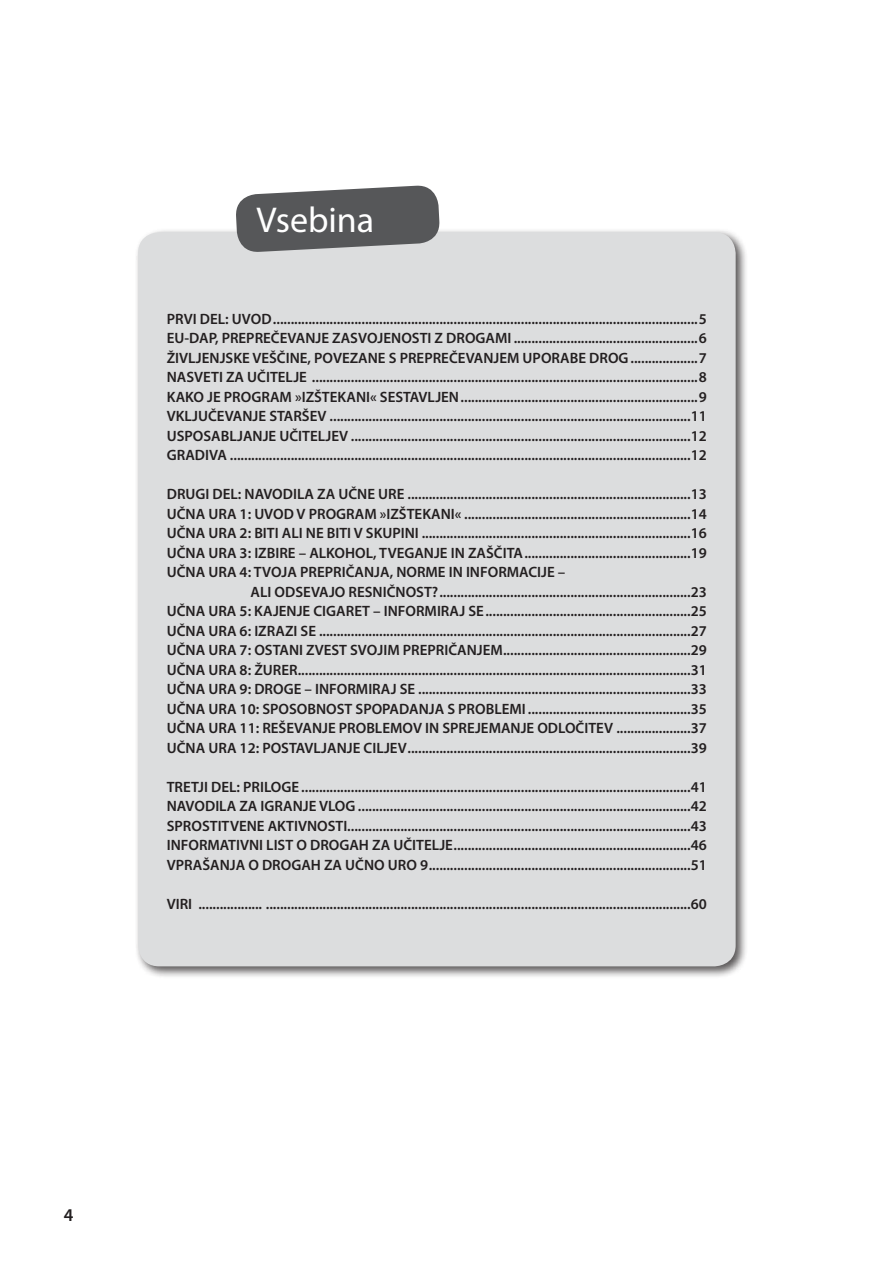
<style>
.page{position:relative;width:893px;height:1263px;background:#fff}
.page>*{position:absolute;margin:0;border:0;box-sizing:border-box;transform-origin:0 0}
.t1{font:36px "Myriad Pro";color:#fff}
.t2{font:600 18px "Myriad Pro";color:#231f20}
.t3{font:600 15px/19.5px "Myriad Pro";color:#231f20;text-align:justify}
</style>
<div class="page">
<div style="left:134px;top:228px;width:614px;height:751px;background:#231f20;opacity:.75"></div>
<div style="left:138px;top:232px;width:598px;height:734px;background:#dcddde;border-radius:21px"></div>
<svg style="left:235px;top:185px;width:205px;height:67px"></svg>
<h1 class="t1" style="left:257px;top:198px;width:119px">Vsebina</h1>
<p class="t3" style="left:167px;top:309px;width:542px">PRVI DEL: UVOD........................................................................................................................5<br>EU-DAP, PREPREČEVANJE ZASVOJENOSTI Z DROGAMI ....................................................6<br>ŽIVLJENJSKE VEŠČINE, POVEZANE S PREPREČEVANJEM UPORABE DROG...................7<br>NASVETI ZA UČITELJE .............................................................................................................8<br>KAKO JE PROGRAM »IZŠTEKANI« SESTAVLJEN...................................................................9<br>VKLJUČEVANJE STARŠEV ......................................................................................................11<br>USPOSABLJANJE UČITELJEV ................................................................................................12<br>GRADIVA ..................................................................................................................................12</p>
<p class="t3" style="left:167px;top:484px;width:541px">DRUGI DEL: NAVODILA ZA UČNE URE ................................................................................13</p>
<p class="t3" style="left:167px;top:504px;width:541px">UČNA URA 1: UVOD V PROGRAM »IZŠTEKANI« ................................................................14</p>
<p class="t3" style="left:167px;top:523px;width:541px">UČNA URA 2: BITI ALI NE BITI V SKUPINI ............................................................................16</p>
<p class="t3" style="left:167px;top:543px;width:541px">UČNA URA 3: IZBIRE – ALKOHOL, TVEGANJE IN ZAŠČITA...............................................19</p>
<p class="t3" style="left:167px;top:562px;width:400px">UČNA URA 4: TVOJA PREPRIČANJA, NORME IN INFORMACIJE –</p>
<p class="t3" style="left:251px;top:582px;width:458px">ALI ODSEVAJO RESNIČNOST?.......................................................................23</p>
<p class="t3" style="left:167px;top:601px;width:542px">UČNA URA 5: KAJENJE CIGARET – INFORMIRAJ SE..........................................................25</p>
<p class="t3" style="left:167px;top:621px;width:542px">UČNA URA 6: IZRAZI SE .........................................................................................................27</p>
<p class="t3" style="left:167px;top:640px;width:541px">UČNA URA 7: OSTANI ZVEST SVOJIM PREPRIČANJEM.....................................................29</p>
<p class="t3" style="left:167px;top:660px;width:542px">UČNA URA 8: ŽURER...............................................................................................................31</p>
<p class="t3" style="left:167px;top:679px;width:541px">UČNA URA 9: DROGE – INFORMIRAJ SE .............................................................................33</p>
<p class="t3" style="left:167px;top:699px;width:541px">UČNA URA 10: SPOSOBNOST SPOPADANJA S PROBLEMI ..............................................35</p>
<p class="t3" style="left:167px;top:718px;width:541px">UČNA URA 11: REŠEVANJE PROBLEMOV IN SPREJEMANJE ODLOČITEV .....................37</p>
<p class="t3" style="left:167px;top:738px;width:541px">UČNA URA 12: POSTAVLJANJE CILJEV................................................................................39</p>
<p class="t3" style="left:167px;top:777px;width:542px">TRETJI DEL: PRILOGE ..............................................................................................................41<br>NAVODILA ZA IGRANJE VLOG ..............................................................................................42<br>SPROSTITVENE AKTIVNOSTI.................................................................................................43<br>INFORMATIVNI LIST O DROGAH ZA UČITELJE...................................................................46<br>VPRAŠANJA O DROGAH ZA UČNO URO 9..........................................................................51</p>
<p class="t3" style="left:167px;top:894px;width:542px">VIRI .................. ........................................................................................................................60</p>
<p class="t2" style="left:64px;top:1204px;width:11px">4</p>
</div>
